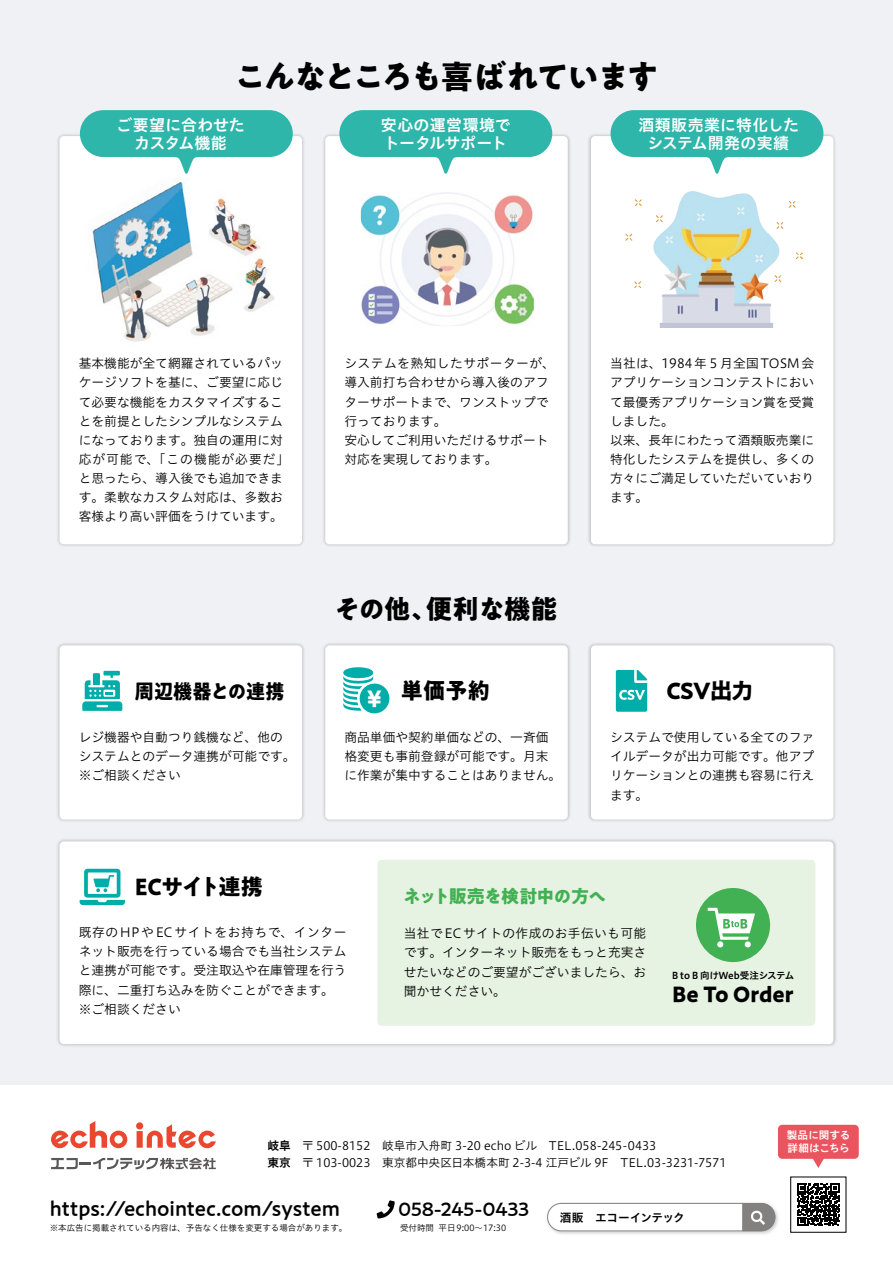
<style>
.page{position:relative;width:893px;height:1263px;background:#fff}
.page>*{position:absolute;margin:0;border:0;box-sizing:border-box;transform-origin:0 0}
.t1{font:700 33px "PA1 Gothic Std";letter-spacing:-.09em;color:#000}
.t2{font:700 26.55px "PA1 Gothic Std";letter-spacing:-.025em;color:#000}
.t3{font:700 22.65px "PA1 Gothic Std";color:#fff}
.t4{font:700 22.35px "PA1 Gothic Std";letter-spacing:-.02em;color:#000}
.t5{font:700 22.35px "PA1 Gothic Std";letter-spacing:-.055em;color:#000}
.t6{font:700 21px "PA1 Gothic Std";color:#000}
.t7{font:500 20.7px "PA1 Gothic Std";letter-spacing:-.005em;color:#000}
.t8{font:700 20.25px "PA1 Gothic Std";color:#000;scale:.95 1}
.t9{font:500 18.6px "PA1 Gothic Std";letter-spacing:-.03em;color:#000}
.t10{font:700 18px "PA1 Gothic Std";letter-spacing:-.045em;color:#42b153}
.t11{font:15.9px/18.6px "Hiragino UD Sans Std N W6";letter-spacing:.01em;color:#fff;text-align:center}
.t12{font:12.75px/19.2px "Hiragino UD Sans Std N W3";color:#000}
.t13{font:11.7px/17px "Hiragino UD Sans Std N W3";color:#000}
.t14{font:11.7px "Hiragino UD Sans Std N W6";letter-spacing:-.045em;color:#000}
.t15{font:10.65px/12.8px "Hiragino UD Sans Std N W6";color:#fff}
.t16{font:9.6px "Hiragino UD Sans Std N W6";letter-spacing:-.02em;color:#000}
.t17{font:8.55px "Hiragino UD Sans Std N W3";color:#000}
.s1{font-family:"Hiragino UD Sans Std N W6"}
</style>
<div class="page">
<div style="left:0;top:0;width:893px;height:1084px;background:#f0f1f5"></div>
<div style="left:56px;top:133px;width:250px;height:415px;background:#e1e2e6"></div>
<div style="left:60px;top:136px;width:242px;height:408px;background:#fff;border-radius:4px"></div>
<div style="left:56px;top:642px;width:250px;height:181px;background:#000;opacity:.2"></div>
<div style="left:60px;top:645px;width:242px;height:174px;background:#fff;border-radius:4px"></div>
<div style="left:56px;top:838px;width:781px;height:209px;background:#dedfe2"></div>
<div style="left:60px;top:841px;width:773px;height:203px;background:#fff;border-radius:4px"></div>
<div style="left:322px;top:133px;width:249px;height:415px;background:#000;opacity:.2"></div>
<div style="left:325px;top:136px;width:243px;height:408px;background:#fff;border-radius:4px"></div>
<div style="left:322px;top:642px;width:249px;height:181px;background:#000;opacity:.2"></div>
<div style="left:325px;top:645px;width:243px;height:174px;background:#fff;border-radius:4px"></div>
<div style="left:587px;top:133px;width:250px;height:415px;background:#000;opacity:.2"></div>
<div style="left:591px;top:136px;width:242px;height:408px;background:#fff;border-radius:4px"></div>
<div style="left:587px;top:642px;width:250px;height:181px;background:#000;opacity:.2"></div>
<div style="left:591px;top:645px;width:242px;height:174px;background:#fff;border-radius:4px"></div>
<img style="left:92px;top:180px;width:182px;height:162px">
<img style="left:361px;top:192px;width:173px;height:134px">
<img style="left:625px;top:191px;width:177px;height:136px">
<div style="left:377px;top:860px;width:438px;height:166px;background:#e6f2e2;border-radius:4px"></div>
<svg style="left:51px;top:1121px;width:76px;height:27px"></svg>
<svg style="left:136px;top:1122px;width:80px;height:26px"></svg>
<svg style="left:51px;top:1158px;width:165px;height:11px"></svg>
<svg style="left:797px;top:1183px;width:43px;height:43px"></svg>
<div style="left:545px;top:1201px;width:235px;height:35px;background:#4a565a;opacity:.3"></div>
<div style="left:547px;top:1203px;width:228px;height:28px;background:#fff;border-radius:14px"></div>
<div style="left:547px;top:1203px;width:228px;height:28px;border:1px solid #838080;border-radius:14px"></div>
<svg style="left:742px;top:1203px;width:33px;height:28px"></svg>
<svg style="left:377px;top:1200px;width:18px;height:18px"></svg>
<div style="left:778px;top:1125px;width:81px;height:34px;background:#ea545e;border-radius:4px"></div>
<svg style="left:812px;top:1158px;width:12px;height:10px"></svg>
<div style="left:80px;top:110px;width:213px;height:47px;background:#2eb6aa;border-radius:23px"></div>
<svg style="left:174px;top:157px;width:24px;height:17px"></svg>
<div style="left:339px;top:110px;width:213px;height:47px;background:#2eb6aa;border-radius:23px"></div>
<svg style="left:434px;top:157px;width:24px;height:17px"></svg>
<div style="left:610px;top:110px;width:213px;height:47px;background:#2eb6aa;border-radius:23px"></div>
<svg style="left:705px;top:157px;width:24px;height:17px"></svg>
<div style="left:696px;top:888px;width:74px;height:74px;background:#42b153;border-radius:50%"></div>
<svg style="left:708px;top:908px;width:47px;height:39px"></svg>
<svg style="left:343px;top:667px;width:46px;height:46px"></svg>
<svg style="left:616px;top:670px;width:31px;height:42px"></svg>
<svg style="left:80px;top:869px;width:45px;height:36px"></svg>
<svg style="left:82px;top:671px;width:40px;height:40px"></svg>
<h1 class="t1" style="left:234px;top:55px;width:427px">こんなところも喜ばれています</h1>
<p class="t11" style="left:116px;top:115px;width:130px">ご要望に合わせたカスタム機能</p>
<p class="t11" style="left:381px;top:115px;width:131px;text-align:left">安心の運営環境でトータルサポート</p>
<p class="t11" style="left:638px;top:115px;width:162px">酒類販売業に特化したシステム開発の実績</p>
<p class="t12" style="left:79px;top:353px;width:212px">基本機能が全て網羅されているパッケージソフトを基に、ご要望に応じて必要な機能をカスタマイズすることを前提としたシンプルなシステムになっております。独自の運用に対応が可能で、「この機能が必要だ」と思ったら、導入後でも追加できます。柔軟なカスタム対応は、多数お客様より高い評価をうけています。</p>
<p class="t12" style="left:344px;top:353px;width:212px">システムを熟知したサポーターが、導入前打ち合わせから導入後のアフターサポートまで、ワンストップで行っております。<br>安心してご利用いただけるサポート対応を実現しております。</p>
<p class="t12" style="left:610px;top:353px;width:206px">当社は、1984年５月全国TOSM会アプリケーションコンテストにおいて最優秀アプリケーション賞を受賞しました。<br>以来、長年にわたって酒類販売業に特化したシステムを提供し、多くの方々にご満足していただいていおります。</p>
<h2 class="t2" style="left:334px;top:592px;width:224px">その他、便利な機能</h2>
<h3 class="t8" style="left:135px;top:678px;width:159px">周辺機器との連携</h3>
<h3 class="t4" style="left:401px;top:677px;width:91px">単価予約</h3>
<h3 class="t4" style="left:666px;top:677px;width:89px">CSV出力</h3>
<h3 class="t3" style="left:363px;top:685px;width:24px">￥</h3>
<p class="t12" style="left:79px;top:727px;width:218px">レジ機器や自動つり銭機など、他のシステムとのデータ連携が可能です。※ご相談ください</p>
<p class="t12" style="left:344px;top:727px;width:218px">商品単価や契約単価などの、一斉価格変更も事前登録が可能です。月末に作業が集中することはありません。</p>
<p class="t12" style="left:610px;top:727px;width:206px;text-align:justify">システムで使用している全てのファイルデータが出力可能です。他アプリケーションとの連携も容易に行えます。</p>
<h3 class="t5" style="left:135px;top:873px;width:129px">ECサイト連携</h3>
<h3 class="t10" style="left:403px;top:885px;width:205px">ネット販売を検討中の方へ</h3>
<p class="t12" style="left:79px;top:922px;width:269px">既存のHPやECサイトをお持ちで、インターネット販売を行っている場合でも当社システムと連携が可能です。受注取込や在庫管理を行う際に、二重打ち込みを防ぐことができます。※ご相談ください</p>
<p class="t12" style="left:404px;top:923px;width:244px;text-align:justify">当社でECサイトの作成のお手伝いも可能です。インターネット販売をもっと充実させたいなどのご要望がございましたら、お聞かせください。</p>
<p class="t16" style="left:672px;top:968px;width:124px">B to B 向けWeb受注システム</p>
<h3 class="t6" style="left:672px;top:980px;width:123px">Be To Order</h3>
<p class="t13" style="left:267px;top:1136px;width:460px"><span class="s1">岐阜　</span>〒 500-8152　岐阜市入舟町 3-20 echo ビル　TEL.058-245-0433<br><span class="s1">東京</span>　〒 103-0023　東京都中央区日本橋本町 2-3-4 江戸ビル 9F　TEL.03-3231-7571</p>
<h3 class="t7" style="left:50px;top:1196px;width:292px">https://echointec.com/system</h3>
<p class="t14" style="left:560px;top:1208px;width:126px">酒販　エコーインテック</p>
<p class="t17" style="left:400px;top:1222px;width:108px">受付時間 平日9:00〜17:30</p>
<h3 class="t9" style="left:398px;top:1198px;width:133px">058-245-0433</h3>
<p class="t17" style="left:50px;top:1222px;width:299px">※本広告に掲載されている内容は、予告なく仕様を変更する場合があります。</p>
<p class="t15" style="left:787px;top:1128px;width:65px">製品に関する詳細はこちら</p>
</div>
